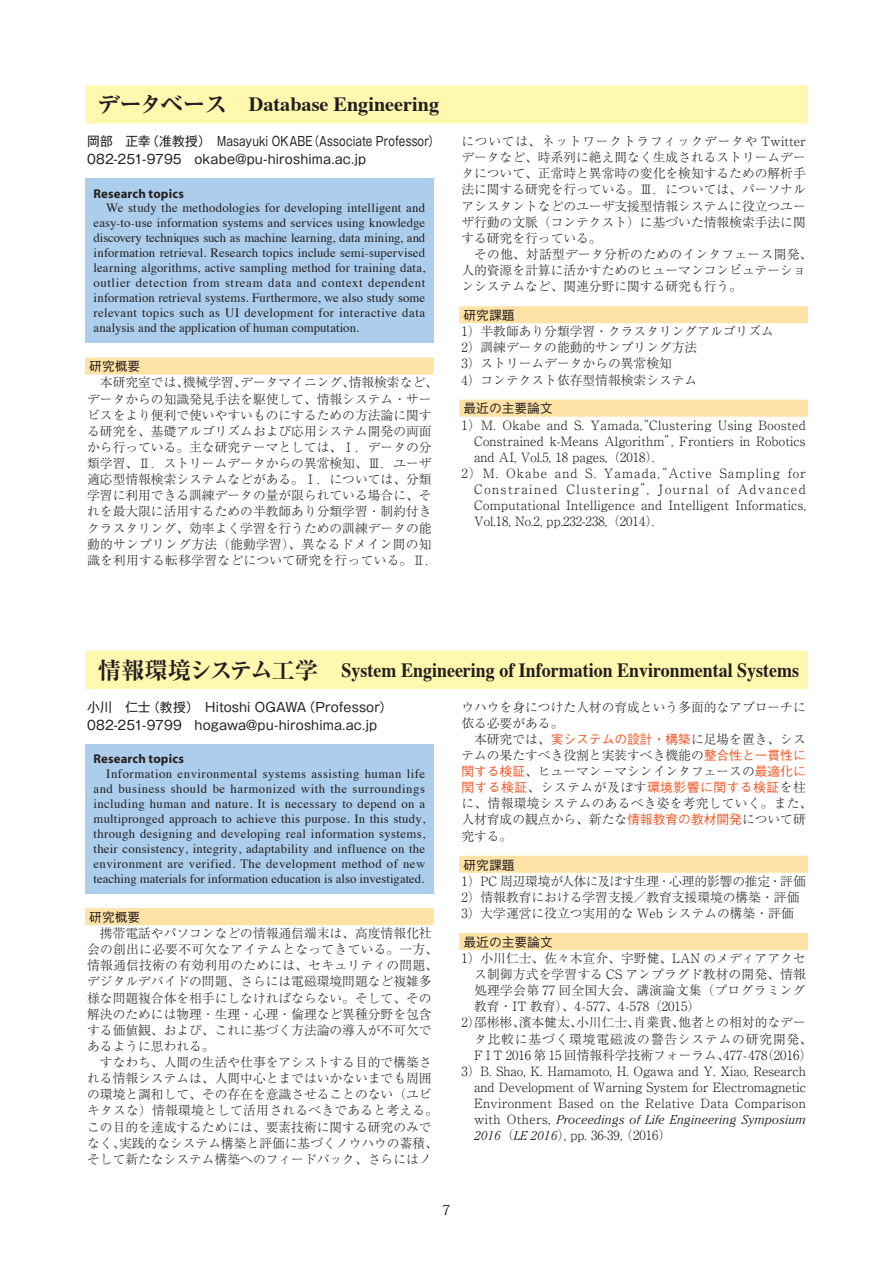
<style>
.page{position:relative;width:893px;height:1263px;background:#fff}
.page>*{position:absolute;margin:0;border:0;box-sizing:border-box;transform-origin:0 0}
.t1{font:700 20.25px "Times";color:#231f20;scale:.89 1}
.t2{font:700 20.25px "Times";color:#231f20}
.t3{font:13.8px "Koz Min Pro";color:#231f20}
.t4{font:300 12.75px/16px "Ryumin Pro";color:#231f20}
.t5{font:12.75px/15px "Times";color:#231f20;text-align:justify}
.t6{font:12.75px/18px "Gothic MB101 Pro";letter-spacing:.005em;color:#231f20}
.t7{font:300 12.75px/16px "Ryumin Pro";letter-spacing:.02em;color:#231f20}
.t8{font:300 12.75px "Ryumin Pro";letter-spacing:.025em;color:#231f20}
.t9{font:italic 300 12.75px "Cheltenham";letter-spacing:.025em;color:#231f20}
.t10{font:300 12.75px "Ryumin Pro";letter-spacing:.03em;color:#231f20}
.t11{font:300 12.75px "Ryumin Pro";letter-spacing:.12em;color:#231f20}
.t12{font:300 12.75px "Ryumin Pro";letter-spacing:.085em;color:#231f20}
.t13{font:500 12.75px "Gothic BBB Pro";color:#231f20}
.t14{font:700 12.75px "Myriad";letter-spacing:.01em;color:#231f20}
.t15{font:500 12.75px "Gothic BBB Pro";letter-spacing:.04em;color:#f15929}
.t16{font:300 12.75px "Ryumin Pro";letter-spacing:.065em;color:#231f20}
.s1{font-family:"Ryumin Pro";font-stretch:expanded;font-size:23.4px}
.s2{font-family:"Gothic BBB Pro";font-weight:500;color:#f15929}
.s3{font-family:"Ryumin Pro";font-weight:300;color:#231f20}
.s4{font-family:"Ryumin Pro";font-style:normal}
.s5{font-family:"Cheltenham";font-style:italic}
</style>
<div class="page">
<div style="left:85px;top:651px;width:723px;height:38px;background:#fff8ae"></div>
<div style="left:85px;top:908px;width:349px;height:17px;background:#ffe2a5"></div>
<div style="left:85px;top:744px;width:349px;height:150px;background:#accdeb"></div>
<div style="left:459px;top:856px;width:349px;height:17px;background:#ffe2a5"></div>
<div style="left:459px;top:933px;width:349px;height:17px;background:#ffe2a5"></div>
<div style="left:85px;top:85px;width:723px;height:39px;background:#fff8ae"></div>
<div style="left:85px;top:358px;width:349px;height:17px;background:#ffe2a5"></div>
<div style="left:85px;top:178px;width:349px;height:165px;background:#accdeb"></div>
<div style="left:459px;top:306px;width:349px;height:17px;background:#ffe2a5"></div>
<div style="left:459px;top:400px;width:349px;height:17px;background:#ffe2a5"></div>
<h1 class="t2" style="left:97px;top:85px;width:344px"><span class="s1">データベース　</span>Database Engineering</h1>
<p class="t6" style="left:87px;top:130px;width:353px">岡部　正幸（准教授）　Masayuki OKABE（Associate Professor）<br>082-251-9795　okabe@pu-hiroshima.ac.jp</p>
<p class="t14" style="left:94px;top:187px;width:92px">Research topics</p>
<p class="t5" style="left:94px;top:200px;width:333px;text-indent:13px">We study the methodologies for developing intelligent and easy-to-use information systems and services using knowledge discovery techniques such as machine learning, data mining, and information retrieval. Research topics include semi-supervised learning algorithms, active sampling method for training data, outlier detection from stream data and context dependent information retrieval systems. Furthermore, we also study some relevant topics such as UI development for interactive data analysis and the application of human computation.</p>
<p class="t13" style="left:89px;top:356px;width:53px">研究概要</p>
<p class="t4" style="left:87px;top:374px;width:352px;text-indent:13px">本研究室では、機械学習、データマイニング、情報検索など、データからの知識発見手法を駆使して、情報システム・サービスをより便利で使いやすいものにするための方法論に関する研究を、基礎アルゴリズムおよび応用システム開発の両面から行っている。主な研究テーマとしては、Ⅰ．データの分類学習、Ⅱ．ストリームデータからの異常検知、Ⅲ．ユーザ適応型情報検索システムなどがある。Ⅰ．については、分類学習に利用できる訓練データの量が限られている場合に、それを最大限に活用するための半教師あり分類学習・制約付きクラスタリング、効率よく学習を行うための訓練データの能動的サンプリング方法（能動学習）、異なるドメイン間の知識を利用する転移学習などについて研究を行っている。Ⅱ．</p>
<p class="t4" style="left:461px;top:132px;width:346px;text-align:justify">については、ネットワークトラフィックデータや Twitterデータなど、時系列に絶え間なく生成されるストリームデータについて、正常時と異常時の変化を検知するための解析手法に関する研究を行っている。Ⅲ．については、パーソナルアシスタントなどのユーザ支援型情報システムに役立つユーザ行動の文脈（コンテクスト）に基づいた情報検索手法に関する研究を行っている。</p>
<p class="t4" style="left:461px;top:245px;width:352px;text-indent:13px">その他、対話型データ分析のためのインタフェース開発、人的資源を計算に活かすためのヒューマンコンピュテーションシステムなど、関連分野に関する研究も行う。</p>
<p class="t13" style="left:463px;top:305px;width:53px">研究課題</p>
<p class="t4" style="left:461px;top:322px;width:314px">1）半教師あり分類学習・クラスタリングアルゴリズム<br>2）訓練データの能動的サンプリング方法<br>3）ストリームデータからの異常検知<br>4）コンテクスト依存型情報検索システム</p>
<p class="t13" style="left:463px;top:398px;width:91px">最近の主要論文</p>
<p class="t10" style="left:461px;top:415px;width:346px">1）M. Okabe and S. Yamada,“Clustering Using Boosted</p>
<p class="t4" style="left:474px;top:432px;width:333px">Constrained k-Means Algorithm”, Frontiers in Robotics</p>
<p class="t4" style="left:474px;top:448px;width:186px">and AI, Vol.5, 18 pages,（2018）.</p>
<p class="t12" style="left:461px;top:463px;width:346px">2）M. Okabe and S. Yamada,“Active Sampling for</p>
<p class="t11" style="left:474px;top:479px;width:333px">Constrained Clustering”, Journal of Advanced</p>
<p class="t7" style="left:474px;top:496px;width:333px">Computational Intelligence and Intelligent Informatics,</p>
<p class="t4" style="left:474px;top:512px;width:185px">Vol.18, No.2, pp.232-238,（2014）.</p>
<h1 class="t1" style="left:98px;top:650px;width:790px"><span class="s1">情報環境システム工学　</span>System Engineering of Information Environmental Systems</h1>
<p class="t6" style="left:87px;top:696px;width:307px">小川　仁士（教授）　Hitoshi OGAWA（Professor）<br>082-251-9799　hogawa@pu-hiroshima.ac.jp</p>
<p class="t14" style="left:94px;top:752px;width:92px">Research topics</p>
<p class="t5" style="left:94px;top:765px;width:333px;text-indent:13px">Information environmental systems assisting human life and business should be harmonized with the surroundings including human and nature. It is necessary to depend on a multipronged approach to achieve this purpose. In this study, through designing and developing real information systems, their consistency, integrity, adaptability and influence on the environment are verified. The development method of new teaching materials for information education is also investigated.</p>
<p class="t13" style="left:89px;top:907px;width:53px">研究概要</p>
<p class="t4" style="left:87px;top:924px;width:352px;text-indent:13px">携帯電話やパソコンなどの情報通信端末は、高度情報化社会の創出に必要不可欠なアイテムとなってきている。一方、情報通信技術の有効利用のためには、セキュリティの問題、デジタルデバイドの問題、さらには電磁環境問題など複雑多様な問題複合体を相手にしなければならない。そして、その解決のためには物理・生理・心理・倫理など異種分野を包含する価値観、および、これに基づく方法論の導入が不可欠であるように思われる。</p>
<p class="t4" style="left:87px;top:1053px;width:352px;text-align:center">すなわち、人間の生活や仕事をアシストする目的で構築さ<br>れる情報システムは、人間中心とまではいかないまでも周囲の環境と調和して、その存在を意識させることのない（ユビキタスな）情報環境として活用されるべきであると考える。この目的を達成するためには、要素技術に関する研究のみでなく、実践的なシステム構築と評価に基づくノウハウの蓄積、そして新たなシステム構築へのフィードバック、さらにはノ</p>
<p class="t4" style="left:461px;top:698px;width:346px">ウハウを身につけた人材の育成という多面的なアプローチに依る必要がある。</p>
<p class="t4" style="left:461px;top:730px;width:346px;text-align:justify;text-indent:13px">本研究では、<span class="s2">実システムの設計・構築</span>に足場を置き、システムの果たすべき役割と実装すべき機能の<span class="s2">整合性と一貫性に関する検証</span>、ヒューマン－マシンインタフェースの<span class="s2">最適化に</span></p>
<p class="t15" style="left:461px;top:777px;width:346px">関する検証<span class="s3">、システムが及ぼす</span>環境影響に関する検証<span class="s3">を柱</span></p>
<p class="t7" style="left:461px;top:794px;width:352px">に、情報環境システムのあるべき姿を考究していく。また、人材育成の観点から、新たな<span class="s2">情報教育の教材開発</span>について研究する。</p>
<p class="t13" style="left:463px;top:854px;width:53px">研究課題</p>
<p class="t4" style="left:461px;top:872px;width:346px">1）PC 周辺環境が人体に及ぼす生理・心理的影響の推定・評価<br>2）情報教育における学習支援／教育支援環境の構築・評価<br>3）大学運営に役立つ実用的な Web システムの構築・評価</p>
<p class="t13" style="left:463px;top:932px;width:91px">最近の主要論文</p>
<p class="t4" style="left:461px;top:949px;width:346px">1）小川仁士、佐々木宣介、宇野健、LAN のメディアアクセ</p>
<p class="t4" style="left:474px;top:965px;width:333px">ス制御方式を学習する CS アンプラグド教材の開発、情報</p>
<p class="t8" style="left:474px;top:980px;width:333px">処理学会第 77 回全国大会、講演論文集（プログラミング</p>
<p class="t4" style="left:474px;top:997px;width:227px">教育・IT 教育）、4-577、4-578（2015）</p>
<p class="t4" style="left:461px;top:1013px;width:346px">2）邵彬彬、濱本健太、小川仁士、肖業貴、他者との相対的なデー</p>
<p class="t16" style="left:474px;top:1029px;width:339px">タ比較に基づく環境電磁波の警告システムの研究開発、</p>
<p class="t4" style="left:474px;top:1046px;width:340px">F I T 2016 第 15 回情報科学技術フォーラム、477-478（2016）</p>
<p class="t4" style="left:461px;top:1062px;width:346px">3）B. Shao, K. Hamamoto, H. Ogawa and Y. Xiao, Research</p>
<p class="t4" style="left:474px;top:1078px;width:333px">and Development of Warning System for Electromagnetic</p>
<p class="t8" style="left:474px;top:1093px;width:333px">Environment Based on the Relative Data Comparison</p>
<p class="t9" style="left:474px;top:1112px;width:333px"><span class="s4">with Others,</span> Proceedings of Life Engineering Symposium</p>
<p class="t4" style="left:474px;top:1126px;width:199px"><span class="s5">2016</span>（<span class="s5">LE 2016</span>）, pp. 36-39, （2016）</p>
<p class="t3" style="left:442px;top:1200px;width:10px">7</p>
</div>
